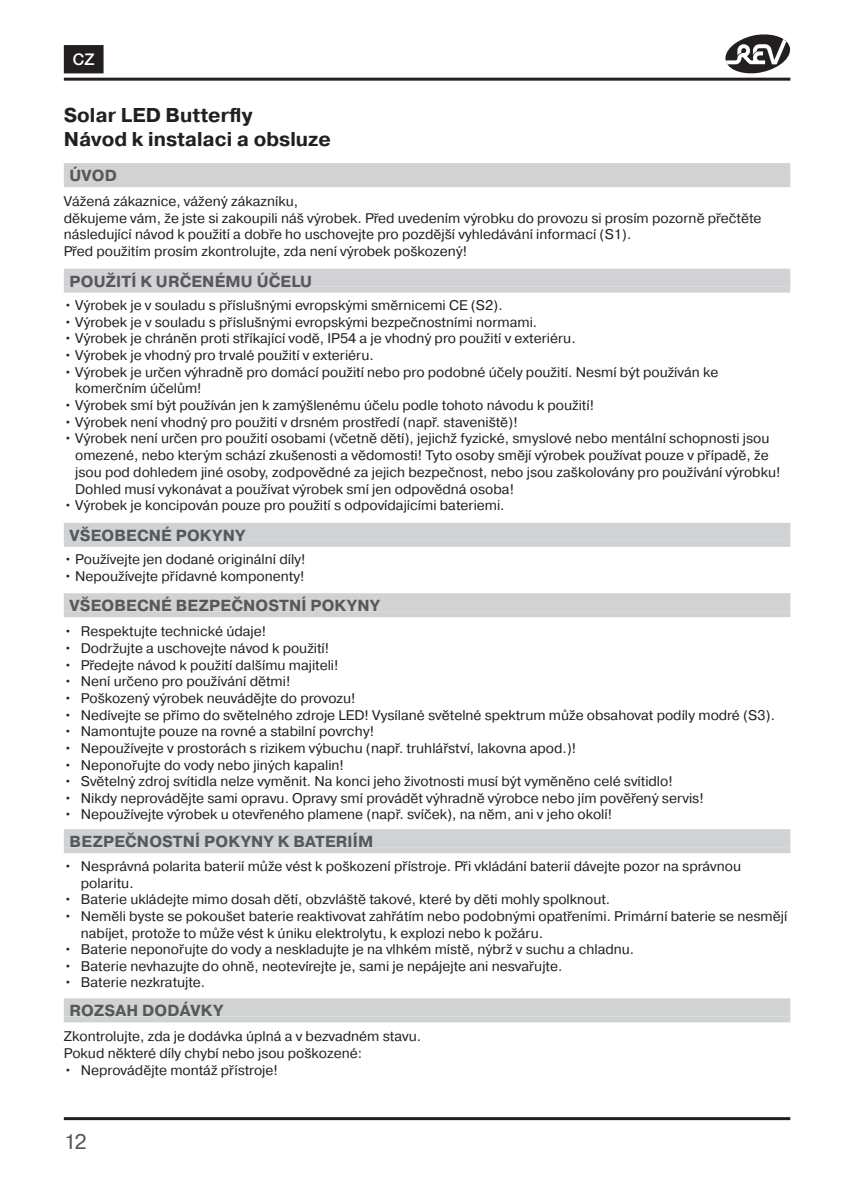
<style>
.page{position:relative;width:851px;height:1196px;background:#fff}
.page>*{position:absolute;margin:0;border:0;box-sizing:border-box;transform-origin:0 0}
.t1{font:21px "Pragmatica";color:#57585a}
.t2{font:700 20px/24px "Pragmatica";color:#231f20}
.t3{font:700 16px "Pragmatica";letter-spacing:.01em;color:#57585a}
.t4{font:500 16px "Helvetica Neue LT";color:#fff}
.t5{font:14px/16.8px "Pragmatica";color:#231f20}
</style>
<div class="page">
<hr style="left:64px;top:78px;width:725px;height:3px;background:#231f20">
<hr style="left:64px;top:1117px;width:725px;height:3px;background:#231f20">
<svg style="left:725px;top:34px;width:64px;height:39px"></svg>
<div style="left:65px;top:46px;width:37px;height:26px;background:#231f20"></div>
<div style="left:64px;top:45px;width:39px;height:28px;border:2px solid #231f20"></div>
<div style="left:64px;top:163px;width:725px;height:18px;background:#d1d2d4"></div>
<div style="left:64px;top:181px;width:725px;height:6px;background:#d1d2d4"></div>
<div style="left:64px;top:269px;width:725px;height:18px;background:#d1d2d4"></div>
<div style="left:64px;top:287px;width:725px;height:6px;background:#d1d2d4"></div>
<div style="left:64px;top:523px;width:725px;height:18px;background:#d1d2d4"></div>
<div style="left:64px;top:541px;width:725px;height:6px;background:#d1d2d4"></div>
<div style="left:64px;top:593px;width:725px;height:18px;background:#d1d2d4"></div>
<div style="left:64px;top:611px;width:725px;height:6px;background:#d1d2d4"></div>
<div style="left:64px;top:998px;width:725px;height:18px;background:#d1d2d4"></div>
<div style="left:64px;top:1016px;width:725px;height:6px;background:#d1d2d4"></div>
<div style="left:64px;top:829px;width:725px;height:18px;background:#d1d2d4"></div>
<div style="left:64px;top:847px;width:725px;height:6px;background:#d1d2d4"></div>
<p class="t4" style="left:73px;top:50px;width:23px">CZ</p>
<h2 class="t2" style="left:64px;top:103px;width:268px">Solar LED Butterfly<br>Návod k instalaci a obsluze</h2>
<p class="t3" style="left:70px;top:165px;width:49px">ÚVOD</p>
<p class="t5" style="left:64px;top:193px;width:698px">Vážená zákaznice, vážený zákazníku,<br>děkujeme vám, že jste si zakoupili náš výrobek. Před uvedením výrobku do provozu si prosím pozorně přečtěte následující návod k použití a dobře ho uschovejte pro pozdější vyhledávání informací (S1).<br>Před použitím prosím zkontrolujte, zda není výrobek poškozený!</p>
<p class="t3" style="left:70px;top:271px;width:244px">POUŽITÍ K URČENÉMU ÚČELU</p>
<p class="t5" style="left:64px;top:297px;width:440px">• Výrobek je v souladu s příslušnými evropskými směrnicemi CE (S2).</p>
<p class="t5" style="left:64px;top:314px;width:474px">• Výrobek je v souladu s příslušnými evropskými bezpečnostními normami.</p>
<p class="t5" style="left:64px;top:347px;width:311px">• Výrobek je vhodný pro trvalé použití v exteriéru.</p>
<p class="t5" style="left:75px;top:364px;width:644px;text-indent:-11px">• Výrobek je určen výhradně pro domácí použití nebo pro podobné účely použití. Nesmí být používán ke komerčním účelům!</p>
<p class="t5" style="left:64px;top:397px;width:531px">• Výrobek smí být používán jen k zamýšlenému účelu podle tohoto návodu k použití!</p>
<p class="t5" style="left:64px;top:414px;width:455px">• Výrobek není vhodný pro použití v drsném prostředí (např. staveniště)!</p>
<p class="t5" style="left:75px;top:430px;width:706px;text-indent:-11px">• Výrobek není určen pro použití osobami (včetně dětí), jejichž fyzické, smyslové nebo mentální schopnosti jsou omezené, nebo kterým schází zkušenosti a vědomosti! Tyto osoby smějí výrobek používat pouze v případě, že jsou pod dohledem jiné osoby, zodpovědné za jejich bezpečnost, nebo jsou zaškolovány pro používání výrobku!<br>Dohled musí vykonávat a používat výrobek smí jen odpovědná osoba!</p>
<p class="t5" style="left:64px;top:497px;width:442px">• Výrobek je koncipován pouze pro použití s odpovídajícími bateriemi.</p>
<p class="t3" style="left:70px;top:525px;width:177px">VŠEOBECNÉ POKYNY</p>
<p class="t5" style="left:64px;top:331px;width:513px">• Výrobek je chráněn proti stříkající vodě, IP54 a je vhodný pro použití v exteriéru.</p>
<p class="t5" style="left:64px;top:551px;width:243px">• Používejte jen dodané originální díly!</p>
<p class="t5" style="left:64px;top:568px;width:242px">• Nepoužívejte přídavné komponenty!</p>
<p class="t3" style="left:70px;top:595px;width:312px">VŠEOBECNÉ BEZPEČNOSTNÍ POKYNY</p>
<p class="t5" style="left:64px;top:623px;width:204px">• Respektujte technické údaje!</p>
<p class="t5" style="left:64px;top:640px;width:267px">• Dodržujte a uschovejte návod k použití!</p>
<p class="t5" style="left:64px;top:657px;width:276px">• Předejte návod k použití dalšímu majiteli!</p>
<p class="t5" style="left:64px;top:673px;width:228px">• Není určeno pro používání dětmi!</p>
<p class="t5" style="left:64px;top:690px;width:293px">• Poškozený výrobek neuvádějte do provozu!</p>
<p class="t5" style="left:64px;top:707px;width:712px">• Nedívejte se přímo do světelného zdroje LED! Vysílané světelné spektrum může obsahovat podíly modré (S3).</p>
<p class="t5" style="left:64px;top:723px;width:311px">• Namontujte pouze na rovné a stabilní povrchy!</p>
<p class="t5" style="left:64px;top:740px;width:513px">• Nepoužívejte v prostorách s rizikem výbuchu (např. truhlářství, lakovna apod.)!</p>
<p class="t5" style="left:64px;top:757px;width:281px">• Neponořujte do vody nebo jiných kapalin!</p>
<p class="t5" style="left:64px;top:773px;width:610px">• Světelný zdroj svítidla nelze vyměnit. Na konci jeho životnosti musí být vyměněno celé svítidlo!</p>
<p class="t5" style="left:64px;top:790px;width:641px">• Nikdy neprovádějte sami opravu. Opravy smí provádět výhradně výrobce nebo jím pověřený servis!</p>
<p class="t5" style="left:64px;top:806px;width:549px">• Nepoužívejte výrobek u otevřeného plamene (např. svíček), na něm, ani v jeho okolí!</p>
<p class="t3" style="left:70px;top:831px;width:305px">BEZPEČNOSTNÍ POKYNY K BATERIÍM</p>
<p class="t5" style="left:81px;top:858px;width:661px;text-indent:-17px">• Nesprávná polarita baterií může vést k poškození přístroje. Při vkládání baterií dávejte pozor na správnou polaritu.</p>
<p class="t5" style="left:64px;top:891px;width:547px">• Baterie ukládejte mimo dosah dětí, obzvláště takové, které by děti mohly spolknout.</p>
<p class="t5" style="left:64px;top:941px;width:571px">• Baterie neponořujte do vody a neskladujte je na vlhkém místě, nýbrž v suchu a chladnu.</p>
<p class="t5" style="left:64px;top:958px;width:500px">• Baterie nevhazujte do ohně, neotevírejte je, sami je nepájejte ani nesvařujte.</p>
<p class="t5" style="left:64px;top:974px;width:143px">• Baterie nezkratujte.</p>
<p class="t5" style="left:81px;top:908px;width:707px;text-indent:-17px">• Neměli byste se pokoušet baterie reaktivovat zahřátím nebo podobnými opatřeními. Primární baterie se nesmějí nabíjet, protože to může vést k úniku elektrolytu, k explozi nebo k požáru.</p>
<p class="t3" style="left:70px;top:1000px;width:155px">ROZSAH DODÁVKY</p>
<p class="t5" style="left:64px;top:1028px;width:358px">Zkontrolujte, zda je dodávka úplná a v bezvadném stavu.<br>Pokud některé díly chybí nebo jsou poškozené:</p>
<p class="t5" style="left:64px;top:1062px;width:215px">• Neprovádějte montáž přístroje!</p>
<h1 class="t1" style="left:64px;top:1129px;width:24px">12</h1>
</div>
